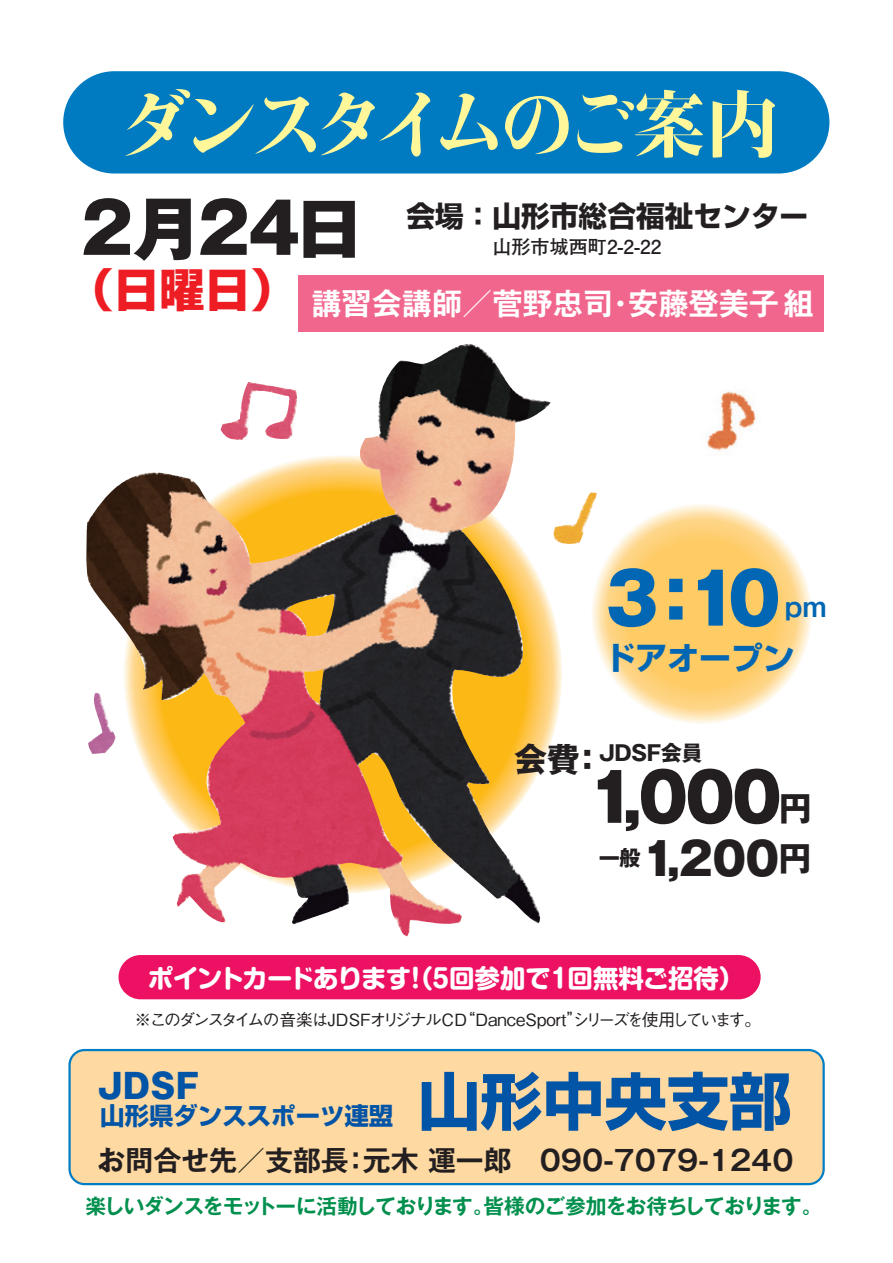
<style>
.page{position:relative;width:893px;height:1263px;background:#fff}
.page>*{position:absolute;margin:0;border:0;box-sizing:border-box;transform-origin:0 0}
.t1{font:800 72.9px "Kocho Std";letter-spacing:-.1em;color:#fff79a}
.t2{font:800 69.6px "Gothic MB101 Pro";color:#0166b3}
.t3{font:800 68.7px "Gothic MB101 Pro";letter-spacing:-.04em;color:#231f20}
.t4{font:800 65.7px "Gothic MB101 Pro";color:#231f20}
.t5{font:700 62.1px "Shin Go Pro";color:#0154a6}
.t6{font:800 45.45px "Shin Go Pro";color:#ee1d23}
.t7{font:800 44.7px "Gothic MB101 Pro";color:#231f20}
.t8{font:800 33.75px "Gothic MB101 Pro";color:#0154a6}
.t9{font:700 33.15px "Gothic MB101 Pro";color:#231f20}
.t10{font:700 31.8px "Shin Go Pro";color:#0166b3}
.t11{font:700 30.15px "Gothic MB101 Pro De";color:#fff}
.t12{font:700 28.65px "Shin Go Pro";color:#231f20}
.t13{font:700 27.9px "Gothic MB101 Pro De";color:#231f20}
.t14{font:700 25.8px "Gothic MB101 Pro De";color:#0166b3}
.t15{font:700 25.5px "Shin M Go Pro";letter-spacing:-.025em;color:#fff}
.t16{font:700 24.45px "Shin Go Pro";color:#0154a6}
.t17{font:700 21.3px "Gothic MB101 Pro";letter-spacing:-.025em;color:#231f20}
.t18{font:700 20.7px "Gothic MB101 Pro De";letter-spacing:-.05em;color:#008f4d}
.t19{font:700 19.05px "Futo Go B101 Pro";color:#231f20}
.t20{font:500 16.8px "Gothic BBB Pro";letter-spacing:-.08em;color:#231f20}
.s1{font-weight:700;font-size:33.15px}
</style>
<div class="page">
<svg style="left:591px;top:503px;width:221px;height:221px;background:#fed482"></svg>
<div style="left:70px;top:1050px;width:754px;height:134px;background:#fed9a1;border-radius:15px"></div>
<div style="left:68px;top:1049px;width:757px;height:136px;border:2px solid #007ec5;border-radius:15px"></div>
<div style="left:63px;top:71px;width:766px;height:103px;background:#007ac0;border-radius:51px"></div>
<img style="left:86px;top:344px;width:465px;height:592px">
<div style="left:119px;top:955px;width:642px;height:44px;background:#ec1163;border-radius:22px"></div>
<div style="left:298px;top:275px;width:525px;height:56px;background:#f1668d"></div>
<img style="left:706px;top:391px;width:50px;height:60px">
<svg style="left:545px;top:715px;width:13px;height:116px"></svg>
<h1 class="t1" style="left:119px;top:66px;width:662px">ダンスタイムのご案内</h1>
<h3 class="t3" style="left:81px;top:171px;width:284px">2月24日</h3>
<h3 class="t12" style="left:406px;top:194px;width:403px">会場：山形市総合福祉センター</h3>
<p class="t19" style="left:492px;top:232px;width:171px">山形市城西町2-2-22</p>
<h3 class="t6" style="left:68px;top:254px;width:229px">（日曜日）</h3>
<h3 class="t11" style="left:311px;top:278px;width:504px">講習会講師／菅野忠司・安藤登美子組</h3>
<h2 class="t2" style="left:606px;top:541px;width:177px">3：10</h2>
<h3 class="t14" style="left:785px;top:585px;width:43px">pm</h3>
<h3 class="t10" style="left:604px;top:632px;width:193px">ドアオープン</h3>
<p class="t17" style="left:599px;top:735px;width:106px">JDSF会員</p>
<h3 class="t9" style="left:514px;top:732px;width:91px">会費：</h3>
<h3 class="t4" style="left:588px;top:743px;width:225px">1,000<span class="s1">円</span></h3>
<p class="t17" style="left:599px;top:840px;width:43px">一般</p>
<h3 class="t7" style="left:642px;top:821px;width:171px">1,200<span class="s1">円</span></h3>
<h3 class="t15" style="left:148px;top:957px;width:598px">ポイントカードあります！（5回参加で1回無料ご招待）</h3>
<p class="t20" style="left:135px;top:1006px;width:628px">※このダンスタイムの音楽はJDSFオリジナルCD“DanceSport”シリーズを使用しています。</p>
<h3 class="t8" style="left:97px;top:1057px;width:103px">JDSF</h3>
<h3 class="t16" style="left:100px;top:1097px;width:295px">山形県ダンススポーツ連盟</h3>
<h3 class="t5" style="left:418px;top:1052px;width:375px">山形中央支部</h3>
<h3 class="t13" style="left:97px;top:1137px;width:698px">お問合せ先／支部長：元木 運一郎　090-7079-1240</h3>
<p class="t18" style="left:86px;top:1189px;width:738px">楽しいダンスをモットーに活動しております。皆様のご参加をお待ちしております。</p>
</div>
